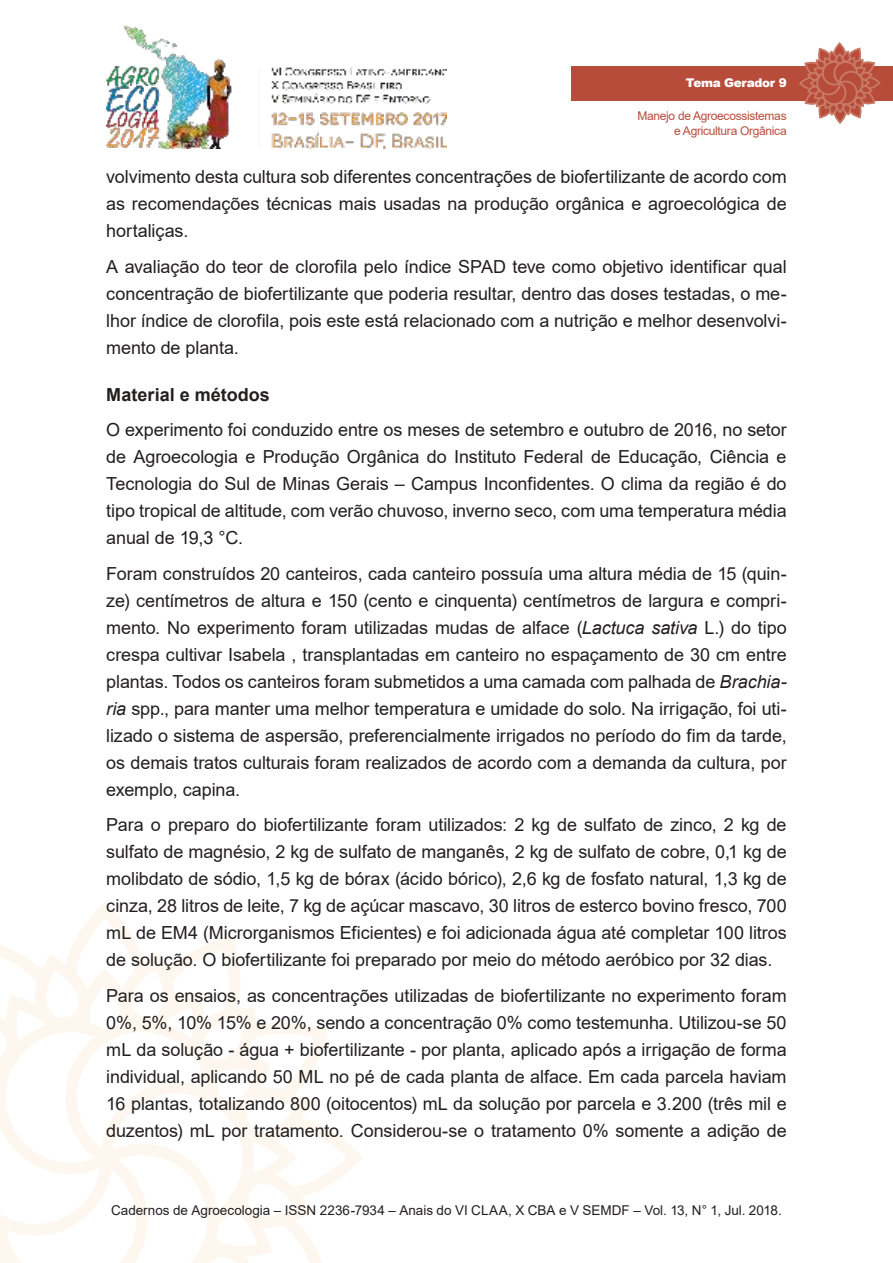
<style>
.page{position:relative;width:893px;height:1263px;background:#fff}
.page>*{position:absolute;margin:0;border:0;box-sizing:border-box;transform-origin:0 0}
.t1{font:18px/27px "Arial";letter-spacing:-.005em;color:#221f1f;text-align:justify}
.t2{font:700 18px "Arial";color:#221f1f}
.t3{font:13.5px "Arial";color:#221f1f}
.t4{font:12px/14.4px "Arial";letter-spacing:-.025em;color:#b84c3b;text-align:right}
.t5{font:900 12px "Arial";letter-spacing:-.025em;color:#fff}
.s1{font-style:italic}
</style>
<div class="page">
<img style="left:106px;top:25px;width:340px;height:124px">
<svg style="left:0;top:910px;width:363px;height:353px"></svg>
<div style="left:571px;top:66px;width:322px;height:34px;background:#b84c3b"></div>
<svg style="left:798px;top:43px;width:83px;height:81px"></svg>
<p class="t5" style="left:686px;top:76px;width:102px">Tema Gerador 9</p>
<p class="t4" style="left:637px;top:110px;width:151px">Manejo de Agroecossistemas e Agricultura Orgânica</p>
<p class="t1" style="left:106px;top:165px;width:682px">volvimento desta cultura sob diferentes concentrações de biofertilizante de acordo com as recomendações técnicas mais usadas na produção orgânica e agroecológica de hortaliças.</p>
<p class="t1" style="left:106px;top:255px;width:682px">A avaliação do teor de clorofila pelo índice SPAD teve como objetivo identificar qual concentração de biofertilizante que poderia resultar, dentro das doses testadas, o me&shy;lhor índice de clorofila, pois este está relacionado com a nutrição e melhor desenvolvi&shy;mento de planta.</p>
<p class="t2" style="left:106px;top:388px;width:165px">Material e métodos</p>
<p class="t1" style="left:106px;top:418px;width:682px">O experimento foi conduzido entre os meses de setembro e outubro de 2016, no setor de Agroecologia e Produção Orgânica do Instituto Federal de Educação, Ciência e Tecnologia do Sul de Minas Gerais – Campus Inconfidentes. O clima da região é do tipo tropical de altitude, com verão chuvoso, inverno seco, com uma temperatura média anual de 19,3 °C.</p>
<p class="t1" style="left:106px;top:562px;width:682px">Foram construídos 20 canteiros, cada canteiro possuía uma altura média de 15 (quin&shy;ze) centímetros de altura e 150 (cento e cinquenta) centímetros de largura e compri&shy;mento. No experimento foram utilizadas mudas de alface (<span class="s1">Lactuca sativa</span> L.) do tipo crespa cultivar Isabela , transplantadas em canteiro no espaçamento de 30 cm entre plantas. Todos os canteiros foram submetidos a uma camada com palhada de <span class="s1">Brachia&shy;ria</span> spp., para manter uma melhor temperatura e umidade do solo. Na irrigação, foi uti&shy;lizado o sistema de aspersão, preferencialmente irrigados no período do fim da tarde, os demais tratos culturais foram realizados de acordo com a demanda da cultura, por exemplo, capina.</p>
<p class="t1" style="left:106px;top:813px;width:682px">Para o preparo do biofertilizante foram utilizados: 2 kg de sulfato de zinco, 2 kg de sulfato de magnésio, 2 kg de sulfato de manganês, 2 kg de sulfato de cobre, 0,1 kg de molibdato de sódio, 1,5 kg de bórax (ácido bórico), 2,6 kg de fosfato natural, 1,3 kg de cinza, 28 litros de leite, 7 kg de açúcar mascavo, 30 litros de esterco bovino fresco, 700 mL de EM4 (Microrganismos Eficientes) e foi adicionada água até completar 100 litros de solução. O biofertilizante foi preparado por meio do método aeróbico por 32 dias.</p>
<p class="t1" style="left:106px;top:984px;width:682px">Para os ensaios, as concentrações utilizadas de biofertilizante no experimento foram 0%, 5%, 10% 15% e 20%, sendo a concentração 0% como testemunha. Utilizou-se 50 mL da solução - água + biofertilizante - por planta, aplicado após a irrigação de forma individual, aplicando 50 ML no pé de cada planta de alface. Em cada parcela haviam 16 plantas, totalizando 800 (oitocentos) mL da solução por parcela e 3.200 (três mil e duzentos) mL por tratamento. Considerou-se o tratamento 0% somente a adição de</p>
<p class="t3" style="left:111px;top:1205px;width:672px">Cadernos de Agroecologia – ISSN 2236-7934 – Anais do VI CLAA, X CBA e V SEMDF – Vol. 13, N° 1, Jul. 2018.</p>
</div>
